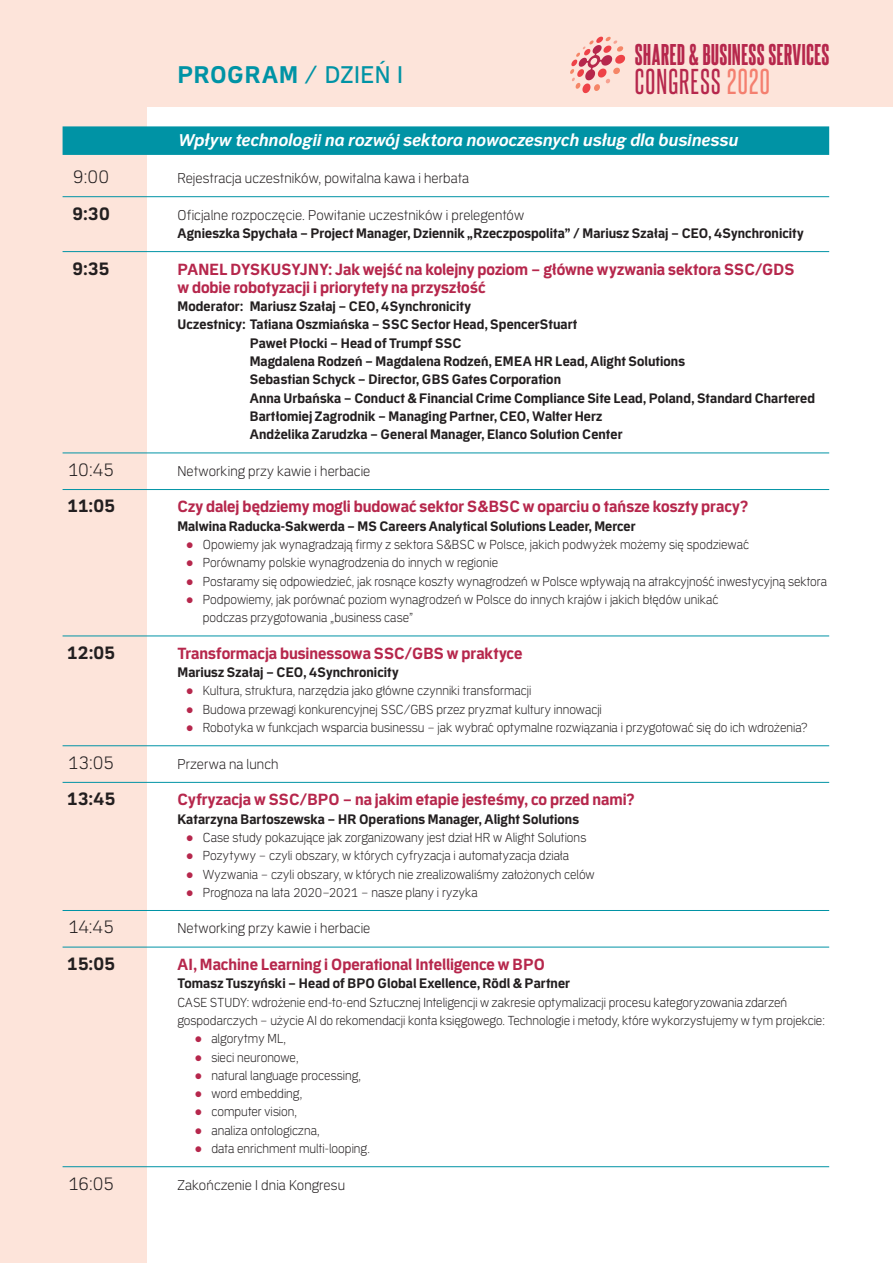
<style>
.page{position:relative;width:893px;height:1263px;background:#fde4da}
.page>*{position:absolute;margin:0;border:0;box-sizing:border-box;transform-origin:0 0}
.t1{font:30.6px "Steelfish Rg";letter-spacing:.04em;color:#b6274c}
.t2{font:25.5px "Steelfish Eb";letter-spacing:.005em;color:#b6274c}
.t3{font:700 25.5px "Erepublic Sans";letter-spacing:.025em;color:#0093a5}
.t4{font:700 19.5px "Erepublic Sans";letter-spacing:.015em;color:#231f20}
.t5{font:300 19.5px "Erepublic Sans";color:#231f20}
.t6{font:italic 700 18px "Erepublic Sans";letter-spacing:-.005em;color:#fff}
.tytuł{font:700 17.1px/18.3px "Erepublic Sans";color:#b6274c}
.t7{font:300 15px "Erepublic Sans";letter-spacing:.01em;color:#231f20}
.nazwisko{font:700 14.55px/18.3px "Erepublic Sans";letter-spacing:.005em;color:#231f20}
.t8{font:300 13.8px/18.3px "Erepublic Sans";letter-spacing:.005em;color:#231f20}
.s1{font-weight:400}
.s2{color:#f47f6f}
.s3{font-family:"Arial";font-weight:400;font-size:13.5px;color:#b6274c}
</style>
<div class="page">
<div style="left:147px;top:108px;width:746px;height:1155px;background:#fff"></div>
<svg style="left:570px;top:37px;width:55px;height:56px"></svg>
<div style="left:63px;top:126px;width:766px;height:29px;background:#0093a5"></div>
<hr style="left:63px;top:196px;width:766px;height:1px;background:#0093a5">
<hr style="left:63px;top:251px;width:766px;height:1px;background:#0093a5">
<hr style="left:63px;top:452px;width:766px;height:1px;background:#0093a5">
<hr style="left:63px;top:489px;width:766px;height:1px;background:#0093a5">
<hr style="left:63px;top:635px;width:766px;height:1px;background:#0093a5">
<hr style="left:63px;top:745px;width:766px;height:1px;background:#0093a5">
<hr style="left:63px;top:782px;width:766px;height:1px;background:#0093a5">
<hr style="left:63px;top:910px;width:766px;height:1px;background:#0093a5">
<hr style="left:63px;top:947px;width:766px;height:1px;background:#0093a5">
<hr style="left:63px;top:1166px;width:766px;height:1px;background:#0093a5">
<p class="t5" style="left:73px;top:165px;width:38px">9:00</p>
<p class="t4" style="left:72px;top:202px;width:39px">9:30</p>
<p class="t4" style="left:73px;top:257px;width:39px">9:35</p>
<p class="t5" style="left:68px;top:458px;width:48px">10:45</p>
<p class="t4" style="left:67px;top:495px;width:50px">11:05</p>
<p class="t4" style="left:67px;top:641px;width:50px">12:05</p>
<p class="t5" style="left:68px;top:750px;width:48px">13:05</p>
<p class="t4" style="left:67px;top:788px;width:50px">13:45</p>
<p class="t5" style="left:68px;top:915px;width:48px">14:45</p>
<p class="t4" style="left:67px;top:952px;width:50px">15:05</p>
<p class="t5" style="left:68px;top:1171px;width:48px">16:05</p>
<p class="t3" style="left:177px;top:60px;width:227px">PROGRAM <span class="s1">/ DZIEŃ I</span></p>
<h2 class="t2" style="left:635px;top:39px;width:196px">SHARED &amp; BUSINESS SERVICES</h2>
<h1 class="t1" style="left:635px;top:62px;width:136px">CONGRESS <span class="s2">2020</span></h1>
<p class="t6" style="left:177px;top:130px;width:562px">Wpływ technologii na rozwój sektora nowoczesnych usług dla businessu</p>
<p class="t7" style="left:177px;top:169px;width:293px">Rejestracja uczestników, powitalna kawa i herbata</p>
<p class="t7" style="left:177px;top:206px;width:348px">Oficjalne rozpoczęcie. Powitanie uczestników i prelegentów</p>
<p class="nazwisko" style="left:177px;top:224px;width:628px">Agnieszka Spychała – Project Manager, Dziennik „Rzeczpospolita” / Mariusz Szałaj – CEO, 4Synchronicity</p>
<p class="tytuł" style="left:177px;top:259px;width:619px">PANEL DYSKUSYJNY: Jak wejść na kolejny poziom – główne wyzwania sektora SSC/GDS w dobie robotyzacji i priorytety na przyszłość</p>
<p class="nazwisko" style="left:177px;top:297px;width:295px">Moderator: Mariusz Szałaj – CEO, 4Synchronicity</p>
<p class="nazwisko" style="left:177px;top:315px;width:401px">Uczestnicy: Tatiana Oszmiańska – SSC Sector Head, SpencerStuart</p>
<p class="nazwisko" style="left:250px;top:334px;width:213px">Paweł Płocki – Head of Trumpf SSC</p>
<p class="nazwisko" style="left:250px;top:352px;width:437px">Magdalena Rodzeń – Magdalena Rodzeń, EMEA HR Lead, Alight Solutions</p>
<p class="nazwisko" style="left:250px;top:370px;width:313px">Sebastian Schyck – Director, GBS Gates Corporation</p>
<p class="nazwisko" style="left:250px;top:388px;width:567px">Anna Urbańska – Conduct &amp; Financial Crime Compliance Site Lead, Poland, Standard Chartered<br>Bartłomiej Zagrodnik – Managing Partner, CEO, Walter Herz</p>
<p class="nazwisko" style="left:250px;top:425px;width:374px">Andżelika Zarudzka – General Manager, Elanco Solution Center</p>
<p class="t7" style="left:177px;top:462px;width:195px">Networking przy kawie i herbacie</p>
<p class="tytuł" style="left:177px;top:497px;width:572px">Czy dalej będziemy mogli budować sektor S&amp;BSC w oparciu o tańsze koszty pracy?</p>
<p class="nazwisko" style="left:177px;top:517px;width:460px">Malwina Raducka-Sakwerda – MS Careers Analytical Solutions Leader, Mercer</p>
<p class="t8" style="left:186px;top:535px;width:564px"><span class="s3">●</span> Opowiemy jak wynagradzają firmy z sektora S&amp;BSC w Polsce, jakich podwyżek możemy się spodziewać</p>
<p class="t8" style="left:186px;top:553px;width:314px"><span class="s3">●</span> Porównamy polskie wynagrodzenia do innych w regionie</p>
<p class="t8" style="left:186px;top:571px;width:642px"><span class="s3">●</span> Postaramy się odpowiedzieć, jak rosnące koszty wynagrodzeń w Polsce wpływają na atrakcyjność inwestycyjną sektora</p>
<p class="t8" style="left:203px;top:590px;width:517px;text-indent:-17px"><span class="s3">●</span> Podpowiemy, jak porównać poziom wynagrodzeń w Polsce do innych krajów i jakich błędów unikać podczas przygotowania „business case”</p>
<p class="tytuł" style="left:177px;top:644px;width:346px">Transformacja businessowa SSC/GBS w praktyce</p>
<p class="nazwisko" style="left:177px;top:663px;width:223px">Mariusz Szałaj – CEO, 4Synchronicity</p>
<p class="t8" style="left:186px;top:681px;width:347px"><span class="s3">●</span> Kultura, struktura, narzędzia jako główne czynniki transformacji</p>
<p class="t8" style="left:186px;top:700px;width:417px"><span class="s3">●</span> Budowa przewagi konkurencyjnej SSC/GBS przez pryzmat kultury innowacji</p>
<p class="t8" style="left:186px;top:718px;width:623px"><span class="s3">●</span> Robotyka w funkcjach wsparcia businessu – jak wybrać optymalne rozwiązania i przygotować się do ich wdrożenia?</p>
<p class="t7" style="left:177px;top:755px;width:103px">Przerwa na lunch</p>
<p class="tytuł" style="left:177px;top:790px;width:459px">Cyfryzacja w SSC/BPO – na jakim etapie jesteśmy, co przed nami?</p>
<p class="nazwisko" style="left:177px;top:809px;width:403px">Katarzyna Bartoszewska – HR Operations Manager, Alight Solutions</p>
<p class="t8" style="left:186px;top:828px;width:402px"><span class="s3">●</span> Case study pokazujące jak zorganizowany jest dział HR w Alight Solutions</p>
<p class="t8" style="left:186px;top:846px;width:385px"><span class="s3">●</span> Pozytywy – czyli obszary, w których cyfryzacja i automatyzacja działa</p>
<p class="t8" style="left:186px;top:864px;width:410px"><span class="s3">●</span> Wyzwania – czyli obszary, w których nie zrealizowaliśmy założonych celów</p>
<p class="t8" style="left:186px;top:883px;width:293px"><span class="s3">●</span> Prognoza na lata 2020–2021 – nasze plany i ryzyka</p>
<p class="t7" style="left:177px;top:919px;width:195px">Networking przy kawie i herbacie</p>
<p class="tytuł" style="left:177px;top:955px;width:369px">AI, Machine Learning i Operational Intelligence w BPO</p>
<p class="nazwisko" style="left:177px;top:974px;width:394px">Tomasz Tuszyński – Head of BPO Global Exellence, Rödl &amp; Partner</p>
<p class="t8" style="left:177px;top:992px;width:649px">CASE STUDY: wdrożenie end-to-end Sztucznej Inteligencji w zakresie optymalizacji procesu kategoryzowania zdarzeń gospodarczych – użycie AI do rekomendacji konta księgowego. Technologie i metody, które wykorzystujemy w tym projekcie:</p>
<p class="t8" style="left:194px;top:1029px;width:93px"><span class="s3">●</span> algorytmy ML,</p>
<p class="t8" style="left:194px;top:1047px;width:106px"><span class="s3">●</span> sieci neuronowe,</p>
<p class="t8" style="left:194px;top:1066px;width:168px"><span class="s3">●</span> natural language processing,</p>
<p class="t8" style="left:194px;top:1084px;width:109px"><span class="s3">●</span> word embedding,</p>
<p class="t8" style="left:194px;top:1102px;width:104px"><span class="s3">●</span> computer vision,</p>
<p class="t8" style="left:194px;top:1120px;width:127px"><span class="s3">●</span> analiza ontologiczna,</p>
<p class="t8" style="left:194px;top:1139px;width:177px"><span class="s3">●</span> data enrichment multi-looping.</p>
<p class="t7" style="left:177px;top:1176px;width:169px">Zakończenie I dnia Kongresu</p>
</div>
